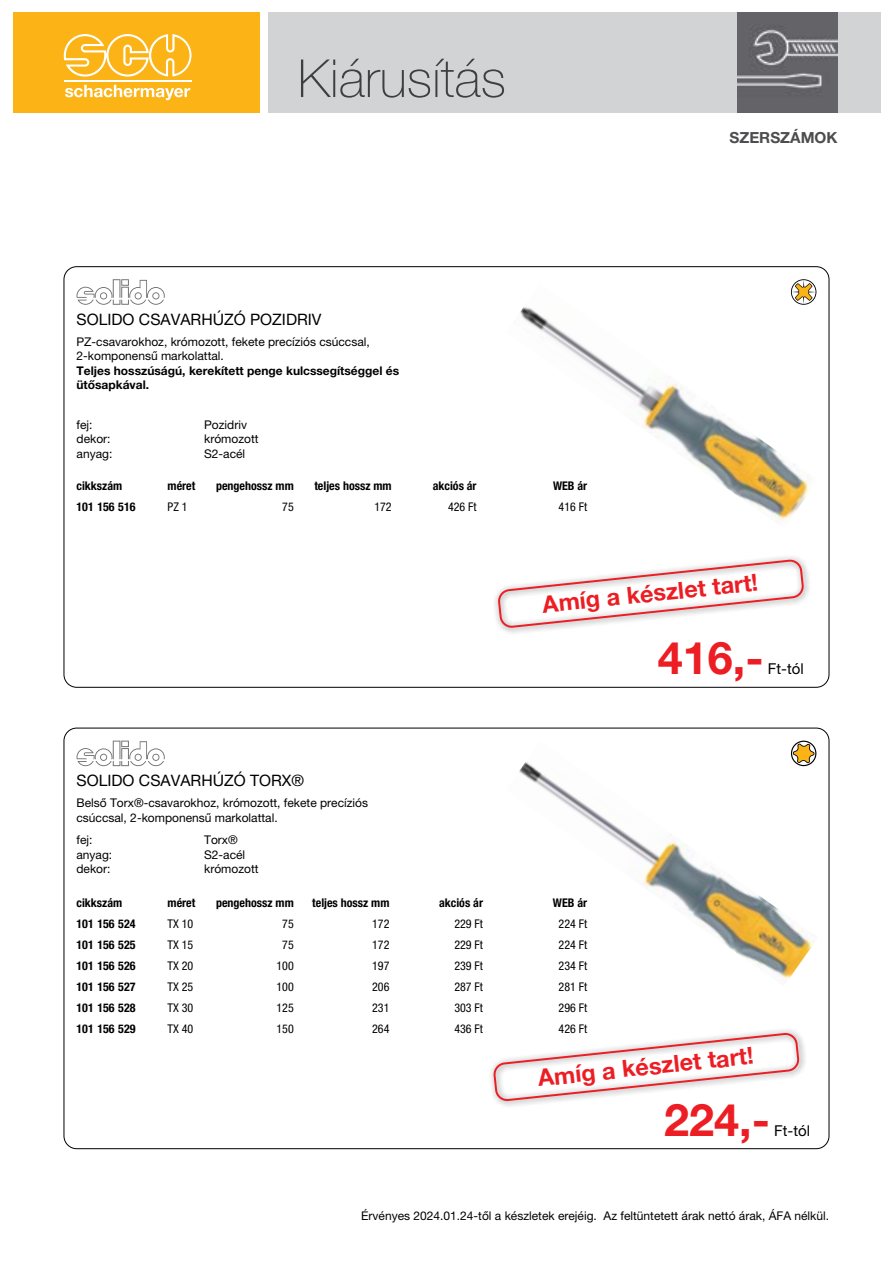
<style>
.page{position:relative;width:893px;height:1263px;background:#fff}
.page>*{position:absolute;margin:0;border:0;box-sizing:border-box;transform-origin:0 0}
.t1{font:100 52.5px "Helvetica Neue LT Pro";color:#4d4d4f}
.t2{font:700 45px "Helvetica Neue LT Pro";color:#ed1d24}
.t3{font:700 23.55px "Helvetica Neue LT Pro";color:#ed1d24}
.t4{font:15.75px "Helvetica Neue LT Pro";color:#000}
.t5{font:700 15.3px "Helvetica Neue LT Pro";color:#4d4d4f}
.t6{font:15px "Helvetica Neue LT Pro";color:#000}
.t7{font:12px/14.4px "Helvetica Neue LT Pro";color:#000}
.t8{font:700 condensed 12px "Helvetica Neue LT Pro";color:#000}
.t9{font:condensed 12px "Helvetica Neue LT Pro";color:#000}
.t10{font:700 12px/14.4px "Helvetica Neue LT Pro";color:#000}
</style>
<div class="page">
<svg style="left:77px;top:279px;width:88px;height:26px"></svg>
<svg style="left:794px;top:279px;width:20px;height:5px"></svg>
<img style="left:520px;top:284px;width:297px;height:237px">
<svg style="left:77px;top:741px;width:88px;height:25px"></svg>
<img style="left:519px;top:741px;width:298px;height:240px">
<div style="left:493px;top:555px;width:318px;height:81px;background:#000;opacity:.65"></div>
<svg style="left:498px;top:560px;width:305px;height:67px"></svg>
<div style="left:489px;top:1028px;width:318px;height:81px;background:#000;opacity:.65"></div>
<svg style="left:494px;top:1033px;width:305px;height:67px"></svg>
<div style="left:13px;top:13px;width:246px;height:100px;background:#fcb316"></div>
<div style="left:268px;top:13px;width:612px;height:100px;background:#d1d3d4"></div>
<svg style="left:64px;top:34px;width:128px;height:43px"></svg>
<svg style="left:65px;top:85px;width:125px;height:15px"></svg>
<hr style="left:64px;top:81px;width:128px;height:1px;background:#fff">
<img style="left:737px;top:13px;width:100px;height:100px">
<h1 class="t1" style="left:298px;top:48px;width:210px">Kiárusítás</h1>
<h3 class="t4" style="left:77px;top:309px;width:247px">SOLIDO CSAVARHÚZÓ POZIDRIV</h3>
<p class="t7" style="left:77px;top:334px;width:295px">PZ-csavarokhoz, krómozott, fekete precíziós csúccsal,<br>2-komponensű markolattal.</p>
<p class="t10" style="left:77px;top:363px;width:324px">Teljes hosszúságú, kerekített penge kulcssegítséggel és ütősapkával.</p>
<p class="t7" style="left:77px;top:417px;width:17px">fej:</p>
<p class="t7" style="left:204px;top:417px;width:44px">Pozidriv</p>
<p class="t7" style="left:77px;top:431px;width:36px">dekor:</p>
<p class="t7" style="left:204px;top:431px;width:56px">krómozott</p>
<p class="t7" style="left:77px;top:446px;width:37px">anyag:</p>
<p class="t7" style="left:204px;top:446px;width:43px">S2-acél</p>
<p class="t8" style="left:77px;top:478px;width:47px">cikkszám</p>
<p class="t8" style="left:168px;top:478px;width:29px">méret</p>
<p class="t8" style="left:216px;top:478px;width:79px">pengehossz mm</p>
<p class="t8" style="left:314px;top:478px;width:79px">teljes hossz mm</p>
<p class="t8" style="left:433px;top:478px;width:45px">akciós ár</p>
<p class="t8" style="left:553px;top:478px;width:36px">WEB ár</p>
<p class="t8" style="left:77px;top:499px;width:61px">101 156 516</p>
<p class="t9" style="left:168px;top:500px;width:21px">PZ 1</p>
<p class="t9" style="left:282px;top:500px;width:13px">75</p>
<p class="t9" style="left:374px;top:500px;width:19px">172</p>
<p class="t9" style="left:448px;top:500px;width:30px">426 Ft</p>
<p class="t9" style="left:559px;top:500px;width:30px">416 Ft</p>
<p class="t5" style="left:729px;top:128px;width:110px">SZERSZÁMOK</p>
<h3 class="t3" style="left:541px;top:590px;width:218px;rotate:-6deg">Amíg a készlet tart!</h3>
<h3 class="t4" style="left:77px;top:771px;width:229px">SOLIDO CSAVARHÚZÓ TORX®</h3>
<p class="t7" style="left:77px;top:796px;width:293px">Belső Torx®-csavarokhoz, krómozott, fekete precíziós csúccsal, 2-komponensű markolattal.</p>
<p class="t7" style="left:77px;top:833px;width:17px">fej:</p>
<p class="t7" style="left:204px;top:833px;width:35px">Torx®</p>
<p class="t7" style="left:77px;top:847px;width:37px">anyag:</p>
<p class="t7" style="left:204px;top:847px;width:43px">S2-acél</p>
<p class="t7" style="left:77px;top:861px;width:36px">dekor:</p>
<p class="t7" style="left:204px;top:861px;width:56px">krómozott</p>
<p class="t8" style="left:77px;top:895px;width:47px">cikkszám</p>
<p class="t8" style="left:168px;top:895px;width:29px">méret</p>
<p class="t8" style="left:216px;top:895px;width:79px">pengehossz mm</p>
<p class="t8" style="left:312px;top:895px;width:79px">teljes hossz mm</p>
<p class="t8" style="left:439px;top:895px;width:45px">akciós ár</p>
<p class="t8" style="left:553px;top:895px;width:36px">WEB ár</p>
<p class="t8" style="left:77px;top:916px;width:61px">101 156 524</p>
<p class="t9" style="left:168px;top:917px;width:27px">TX 10</p>
<p class="t9" style="left:282px;top:917px;width:13px">75</p>
<p class="t9" style="left:372px;top:917px;width:19px">172</p>
<p class="t9" style="left:454px;top:917px;width:30px">229 Ft</p>
<p class="t9" style="left:559px;top:917px;width:30px">224 Ft</p>
<p class="t8" style="left:77px;top:937px;width:61px">101 156 525</p>
<p class="t9" style="left:168px;top:938px;width:27px">TX 15</p>
<p class="t9" style="left:282px;top:938px;width:13px">75</p>
<p class="t9" style="left:372px;top:938px;width:19px">172</p>
<p class="t9" style="left:454px;top:938px;width:30px">229 Ft</p>
<p class="t9" style="left:559px;top:938px;width:30px">224 Ft</p>
<p class="t8" style="left:77px;top:958px;width:61px">101 156 526</p>
<p class="t9" style="left:168px;top:959px;width:27px">TX 20</p>
<p class="t9" style="left:276px;top:959px;width:19px">100</p>
<p class="t9" style="left:372px;top:959px;width:19px">197</p>
<p class="t9" style="left:454px;top:959px;width:30px">239 Ft</p>
<p class="t9" style="left:559px;top:959px;width:30px">234 Ft</p>
<p class="t8" style="left:77px;top:979px;width:61px">101 156 527</p>
<p class="t9" style="left:168px;top:980px;width:27px">TX 25</p>
<p class="t9" style="left:276px;top:980px;width:19px">100</p>
<p class="t9" style="left:372px;top:980px;width:19px">206</p>
<p class="t9" style="left:454px;top:980px;width:30px">287 Ft</p>
<p class="t9" style="left:559px;top:980px;width:30px">281 Ft</p>
<p class="t8" style="left:77px;top:1000px;width:61px">101 156 528</p>
<p class="t9" style="left:168px;top:1001px;width:27px">TX 30</p>
<p class="t9" style="left:276px;top:1001px;width:19px">125</p>
<p class="t9" style="left:372px;top:1001px;width:19px">231</p>
<p class="t9" style="left:454px;top:1001px;width:30px">303 Ft</p>
<p class="t9" style="left:559px;top:1001px;width:30px">296 Ft</p>
<p class="t8" style="left:77px;top:1021px;width:61px">101 156 529</p>
<p class="t9" style="left:168px;top:1022px;width:27px">TX 40</p>
<p class="t9" style="left:276px;top:1022px;width:19px">150</p>
<p class="t9" style="left:372px;top:1022px;width:19px">264</p>
<p class="t9" style="left:454px;top:1022px;width:30px">436 Ft</p>
<p class="t9" style="left:559px;top:1022px;width:30px">426 Ft</p>
<h2 class="t2" style="left:658px;top:630px;width:107px">416,-</h2>
<p class="t6" style="left:768px;top:660px;width:37px">Ft-tól</p>
<h3 class="t3" style="left:536px;top:1063px;width:218px;rotate:-6deg">Amíg a készlet tart!</h3>
<h2 class="t2" style="left:664px;top:1092px;width:107px">224,-</h2>
<p class="t6" style="left:774px;top:1121px;width:37px">Ft-tól</p>
<p class="t7" style="left:361px;top:1209px;width:469px">Érvényes 2024.01.24-től a készletek erejéig. Az feltüntetett árak nettó árak, ÁFA nélkül.</p>
</div>
